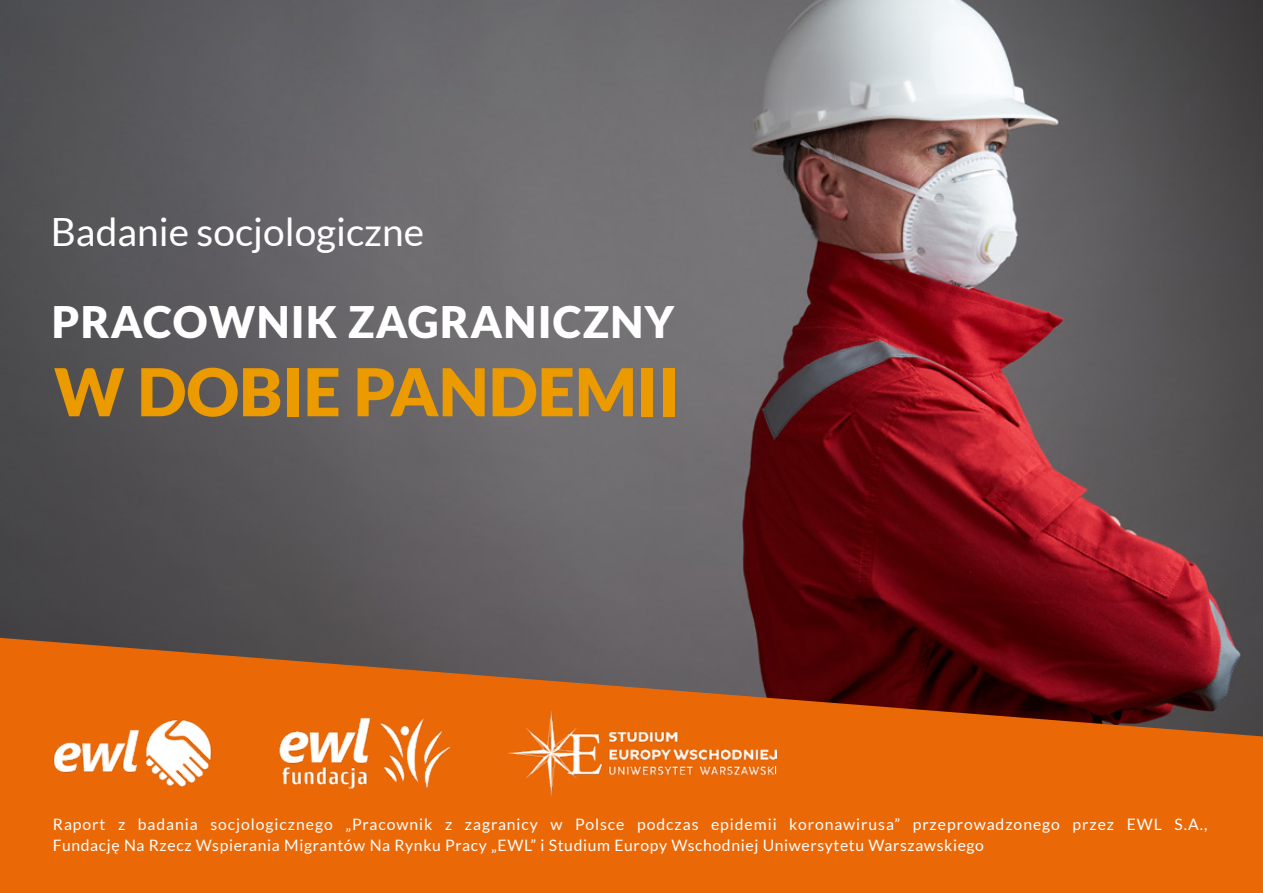
<style>
.page{position:relative;width:1263px;height:893px;background:#fff}
.page>*{position:absolute;margin:0;border:0;box-sizing:border-box;transform-origin:0 0}
.t1{font:900 66px "Lato";color:#eb9a00}
.t2{font:900 43.5px "Lato";letter-spacing:.03em;color:#fff}
.t3{font:38.85px "Lato";color:#fff}
.t4{font:15.75px/21px "Lato";letter-spacing:.05em;color:#fff}
</style>
<div class="page">
<img style="left:1px;top:0;width:1262px;height:638px">
<svg style="left:1px;top:638px;width:1262px;height:255px;background:#c7590f"></svg>
<img style="left:508px;top:710px;width:268px;height:86px">
<img style="left:269px;top:715px;width:192px;height:79px">
<img style="left:31px;top:711px;width:203px;height:86px">
<img style="left:0;top:0;width:1px;height:638px">
<svg style="left:0;top:638px;width:1px;height:255px"></svg>
<h3 class="t3" style="left:51px;top:210px;width:375px">Badanie socjologiczne</h3>
<h2 class="t2" style="left:52px;top:297px;width:624px">PRACOWNIK ZAGRANICZNY</h2>
<h1 class="t1" style="left:54px;top:353px;width:627px">W DOBIE PANDEMII</h1>
<p class="t4" style="left:53px;top:814px;width:1156px">Raport z badania socjologicznego „Pracownik z zagranicy w Polsce podczas epidemii koronawirusa” przeprowadzonego przez EWL S.A.,<br>Fundację Na Rzecz Wspierania Migrantów Na Rynku Pracy „EWL” i Studium Europy Wschodniej Uniwersytetu Warszawskiego</p>
</div>
